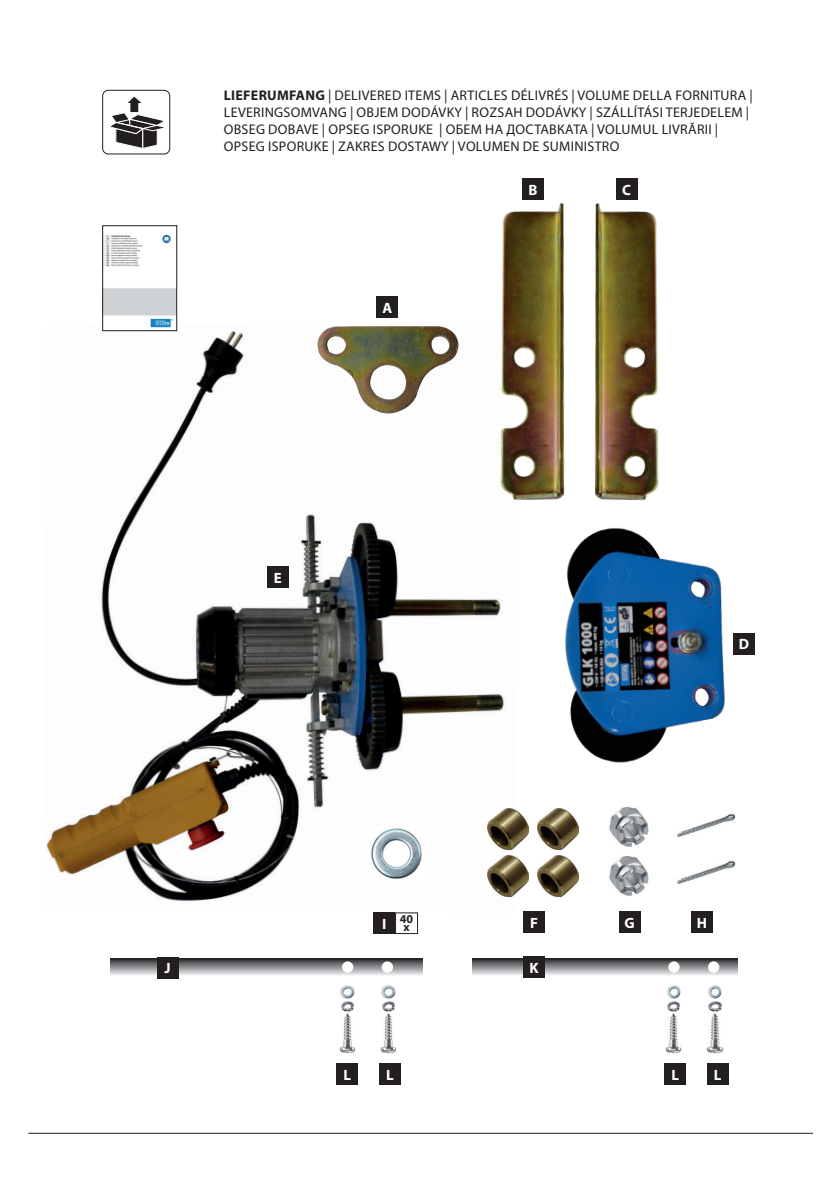
<style>
.page{position:relative;width:840px;height:1191px;background:#fff}
.page>*{position:absolute;margin:0;border:0;box-sizing:border-box;transform-origin:0 0}
.t1{font:700 15px "Myriad Pro";color:#fff}
.t2{font:14px/16.8px "Myriad Pro";letter-spacing:.02em;color:#231f20}
.t3{font:700 12px "Myriad Pro";color:#231f20}
.s1{font-weight:700}
.s2{font-size:15px;color:#fff}
</style>
<div class="page">
<hr style="left:28px;top:1132px;width:784px;height:1px;background:#231f20">
<svg style="left:110px;top:97px;width:54px;height:52px"></svg>
<div style="left:102px;top:90px;width:68px;height:64px;border:1px solid #231f20;border-radius:6px"></div>
<img style="left:565px;top:527px;width:189px;height:236px">
<img style="left:502px;top:202px;width:157px;height:298px">
<svg style="left:472px;top:958px;width:265px;height:17px"></svg>
<svg style="left:110px;top:958px;width:312px;height:17px"></svg>
<div style="left:342px;top:961px;width:11px;height:11px;background:#fff;border-radius:50%"></div>
<div style="left:381px;top:961px;width:12px;height:11px;background:#fff;border-radius:50%"></div>
<div style="left:668px;top:961px;width:11px;height:11px;background:#fff;border-radius:50%"></div>
<div style="left:707px;top:961px;width:12px;height:11px;background:#fff;border-radius:50%"></div>
<img style="left:46px;top:323px;width:474px;height:590px">
<img style="left:306px;top:323px;width:162px;height:104px">
<img style="left:487px;top:808px;width:41px;height:41px">
<img style="left:609px;top:807px;width:39px;height:40px">
<img style="left:609px;top:856px;width:39px;height:40px">
<img style="left:677px;top:860px;width:59px;height:24px">
<img style="left:677px;top:813px;width:59px;height:24px">
<img style="left:537px;top:808px;width:41px;height:41px">
<img style="left:487px;top:855px;width:41px;height:41px">
<img style="left:537px;top:855px;width:41px;height:41px">
<img style="left:369px;top:826px;width:54px;height:54px">
<img style="left:339px;top:1013px;width:17px;height:41px">
<img style="left:340px;top:985px;width:14px;height:13px">
<svg style="left:341px;top:1001px;width:12px;height:10px"></svg>
<img style="left:380px;top:1013px;width:17px;height:41px">
<svg style="left:382px;top:985px;width:13px;height:26px"></svg>
<img style="left:665px;top:1013px;width:17px;height:41px">
<img style="left:667px;top:985px;width:13px;height:13px">
<svg style="left:667px;top:1001px;width:12px;height:10px"></svg>
<img style="left:706px;top:1013px;width:17px;height:41px">
<img style="left:708px;top:985px;width:13px;height:13px">
<svg style="left:708px;top:1001px;width:12px;height:10px"></svg>
<div style="left:376px;top:296px;width:22px;height:21px;background:#231f20"></div>
<div style="left:522px;top:179px;width:21px;height:21px;background:#231f20"></div>
<div style="left:615px;top:179px;width:22px;height:21px;background:#231f20"></div>
<div style="left:732px;top:633px;width:22px;height:21px;background:#231f20"></div>
<div style="left:266px;top:566px;width:22px;height:21px;background:#231f20"></div>
<div style="left:523px;top:911px;width:22px;height:21px;background:#231f20"></div>
<div style="left:618px;top:911px;width:22px;height:21px;background:#231f20"></div>
<div style="left:690px;top:911px;width:22px;height:21px;background:#231f20"></div>
<div style="left:373px;top:912px;width:22px;height:21px;background:#231f20"></div>
<div style="left:156px;top:957px;width:22px;height:21px;background:#231f20"></div>
<div style="left:523px;top:956px;width:22px;height:21px;background:#231f20"></div>
<div style="left:336px;top:1063px;width:22px;height:22px;background:#231f20"></div>
<div style="left:379px;top:1063px;width:21px;height:22px;background:#231f20"></div>
<div style="left:664px;top:1063px;width:21px;height:22px;background:#231f20"></div>
<div style="left:706px;top:1063px;width:22px;height:22px;background:#231f20"></div>
<img style="left:104px;top:234px;width:71px;height:95px">
<div style="left:102px;top:225px;width:75px;height:106px;border:1px solid #231f20"></div>
<p class="t2" style="left:224px;top:87px;width:530px"><span class="s1">LIEFERUMFANG</span> | DELIVERED ITEMS | ARTICLES DÉLIVRÉS | VOLUME DELLA FORNITURA | LEVERINGSOMVANG | OBJEM DODÁVKY | ROZSAH DODÁVKY | SZÁLLÍTÁSI TERJEDELEM | OBSEG DOBAVE | OPSEG ISPORUKE | ОБЕМ НА ДОСТАВКАТА | VOLUMUL LIVRĂRII | OPSEG ISPORUKE | ZAKRES DOSTAWY | VOLUMEN DE SUMINISTRO</p>
<p class="t1" style="left:382px;top:298px;width:11px">A</p>
<p class="t1" style="left:273px;top:568px;width:9px">E</p>
<p class="t1" style="left:528px;top:180px;width:11px">B</p>
<p class="t1" style="left:622px;top:180px;width:10px">C</p>
<p class="t1" style="left:738px;top:634px;width:12px">D</p>
<p class="t3" style="left:382px;top:911px;width:32px"><span class="s2">I</span> 40</p>
<p class="t3" style="left:403px;top:919px;width:8px">x</p>
<p class="t1" style="left:530px;top:913px;width:9px">F</p>
<p class="t1" style="left:624px;top:913px;width:12px">G</p>
<p class="t1" style="left:696px;top:913px;width:12px">H</p>
<p class="t1" style="left:164px;top:958px;width:8px">J</p>
<p class="t1" style="left:529px;top:957px;width:11px">K</p>
<p class="t1" style="left:343px;top:1065px;width:9px">L</p>
<p class="t1" style="left:386px;top:1065px;width:9px">L</p>
<p class="t1" style="left:671px;top:1065px;width:9px">L</p>
<p class="t1" style="left:713px;top:1065px;width:9px">L</p>
</div>
